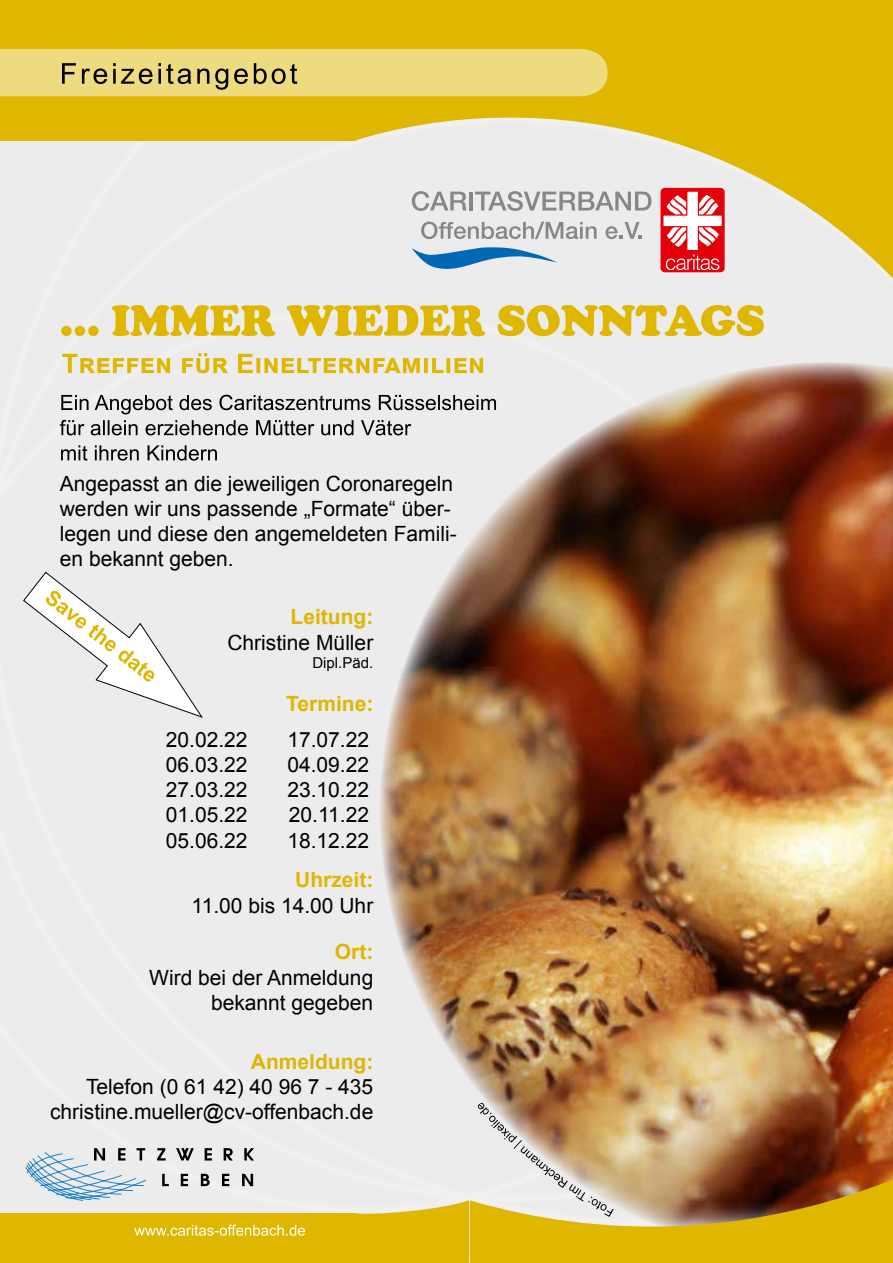
<style>
.page{position:relative;width:893px;height:1263px;background:#fff}
.page>*{position:absolute;margin:0;border:0;box-sizing:border-box;transform-origin:0 0}
.t1{font:21px/25.2px "Arial";color:#000;text-align:right}
.t2{font:700 21px "Arial";color:#dfb600}
.t3{font:15px "Arial";color:#000}
</style>
<div class="page">
<div style="left:0;top:140px;width:379px;height:1073px;background:#ececec"></div>
<svg style="left:354px;top:0;width:539px;height:385px;background:#e5d27d"></svg>
<div style="left:0;top:0;width:355px;height:140px;background:#dfb600"></div>
<svg style="left:61px;top:305px;width:703px;height:31px;background:#e4cd67"></svg>
<svg style="left:61px;top:445px;width:156px;height:16px;background:#ababab"></svg>
<svg style="left:60px;top:420px;width:319px;height:15px;background:#a8a8a8"></svg>
<svg style="left:61px;top:395px;width:318px;height:19px;background:#b5b5b5"></svg>
<img style="left:379px;top:362px;width:514px;height:777px">
<svg style="left:354px;top:1139px;width:539px;height:124px;background:#c49f3f"></svg>
<div style="left:0;top:1213px;width:355px;height:50px;background:#dfb600"></div>
<svg style="left:134px;top:1225px;width:171px;height:11px"></svg>
<svg style="left:0;top:48px;width:608px;height:49px;background:#e3cf74"></svg>
<svg style="left:26px;top:1148px;width:228px;height:53px;background:#c9d1d7"></svg>
<div style="left:661px;top:188px;width:64px;height:84px;background:#e3000b;border-radius:4px"></div>
<svg style="left:663px;top:192px;width:59px;height:78px"></svg>
<svg style="left:412px;top:191px;width:55px;height:20px"></svg>
<hr style="left:469px;top:192px;width:4px;height:18px;background:#868786">
<svg style="left:475px;top:191px;width:176px;height:20px;background:#c1c1c1"></svg>
<svg style="left:421px;top:222px;width:176px;height:17px;background:#c3c4c3"></svg>
<svg style="left:606px;top:222px;width:35px;height:17px"></svg>
<svg style="left:412px;top:247px;width:146px;height:24px;background:#8eb7d5"></svg>
<svg style="left:478px;top:1103px;width:135px;height:114px;background:#d2bfa6"></svg>
<svg style="left:62px;top:353px;width:421px;height:20px;background:#e7d792"></svg>
<svg style="left:23px;top:571px;width:181px;height:147px"></svg>
<p class="t1" style="left:60px;top:471px;width:398px;text-align:left">Angepasst an die jeweiligen Coronaregeln werden wir uns passende „Formate“ über&shy;legen und diese den angemeldeten Famili&shy;en bekannt geben.</p>
<p class="t2" style="left:291px;top:602px;width:84px">Leitung:</p>
<p class="t1" style="left:227px;top:629px;width:147px">Christine Müller</p>
<p class="t3" style="left:312px;top:652px;width:62px">Dipl.Päd.</p>
<p class="t2" style="left:286px;top:689px;width:89px">Termine:</p>
<p class="t1" style="left:166px;top:727px;width:83px;text-align:justify">20.02.22<br>06.03.22<br>27.03.22<br>01.05.22<br>05.06.22</p>
<p class="t1" style="left:287px;top:727px;width:83px;text-align:justify">17.07.22<br>04.09.22<br>23.10.22<br>20.11.22<br>18.12.22</p>
<p class="t2" style="left:295px;top:865px;width:80px">Uhrzeit:</p>
<p class="t1" style="left:192px;top:892px;width:183px">11.00 bis 14.00 Uhr</p>
<p class="t2" style="left:335px;top:937px;width:40px">Ort:</p>
<p class="t1" style="left:149px;top:964px;width:226px">Wird bei der Anmeldung bekannt gegeben</p>
<p class="t2" style="left:251px;top:1046px;width:124px">Anmeldung:</p>
<p class="t1" style="left:50px;top:1074px;width:325px">Telefon (0 61 42) 40 96 7 - 435 christine.mueller@cv-offenbach.de</p>
</div>
